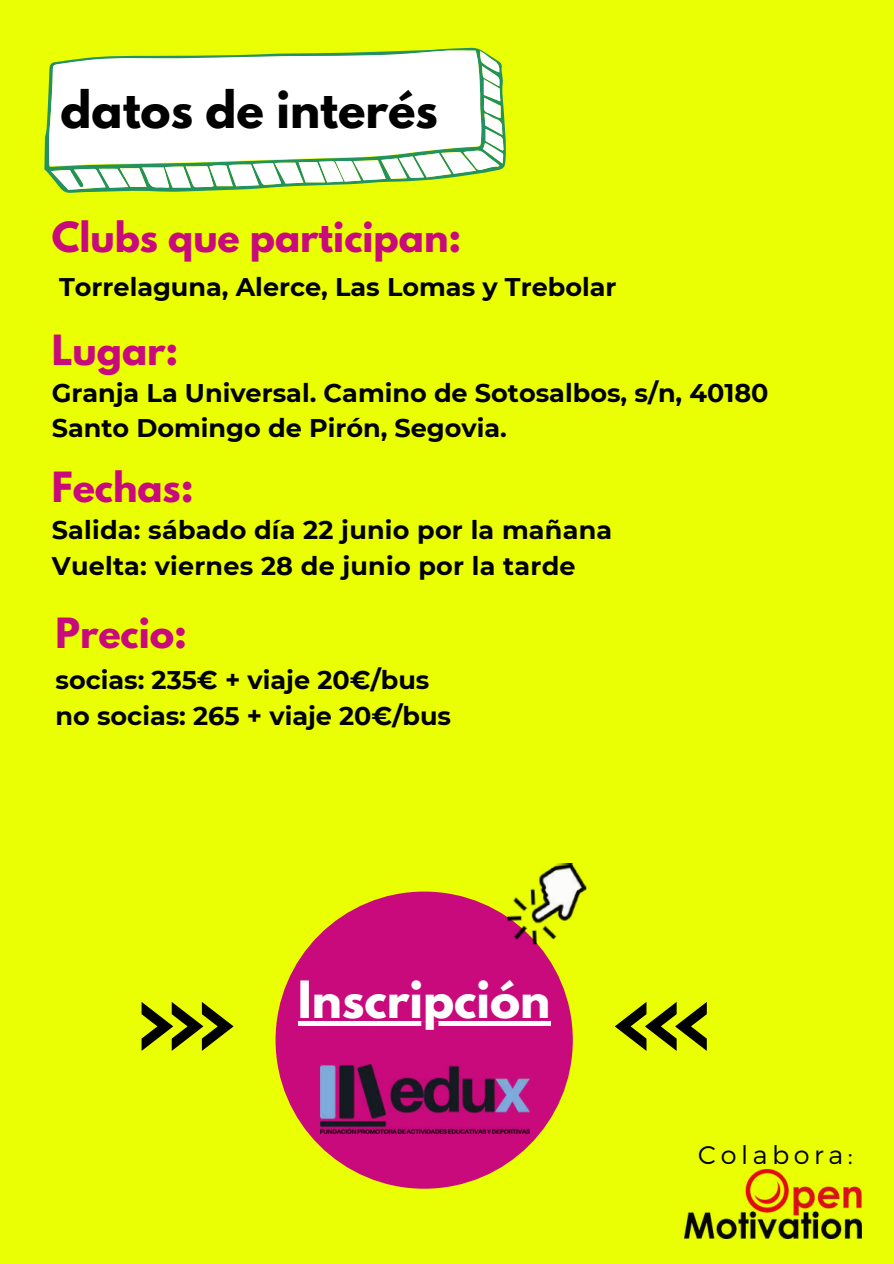
<style>
.page{position:relative;width:894px;height:1264px;background:#fff}
.page>*{position:absolute;margin:0;border:0;box-sizing:border-box;transform-origin:0 0}
.t1{font:700 45.45px "League Spartan";color:#000}
.t2{font:700 45.45px "League Spartan";color:#fff}
.t3{font:700 36.9px "League Spartan";color:#c80a7c}
.t4{font:700 25.5px/36px "Montserrat";color:#000}
.t5{font:300 25.5px "Montserrat";letter-spacing:.18em;color:#000}
</style>
<div class="page">
<div style="left:0;top:0;width:893px;height:1263px;background:#ebff04"></div>
<div style="left:275px;top:891px;width:297px;height:297px;background:#c80a7c;border-radius:50%"></div>
<svg style="left:44px;top:47px;width:462px;height:146px"></svg>
<svg style="left:49px;top:50px;width:454px;height:140px;background:#e9f5dd"></svg>
<svg style="left:141px;top:1002px;width:92px;height:48px"></svg>
<svg style="left:615px;top:1002px;width:91px;height:48px"></svg>
<img style="left:505px;top:863px;width:82px;height:82px">
<img style="left:320px;top:1064px;width:209px;height:69px">
<div style="left:298px;top:1021px;width:252px;height:5px;background:#fff"></div>
<img style="left:684px;top:1169px;width:177px;height:68px">
<h1 class="t1" style="left:61px;top:87px;width:379px">datos de interés</h1>
<h2 class="t3" style="left:52px;top:218px;width:411px">Clubs que participan:</h2>
<p class="t4" style="left:59px;top:269px;width:558px">Torrelaguna, Alerce, Las Lomas y Trebolar</p>
<h2 class="t3" style="left:52px;top:332px;width:128px">Lugar:</h2>
<p class="t4" style="left:52px;top:375px;width:718px;line-height:34.8px">Granja La Universal. Camino de Sotosalbos, s/n, 40180<br>Santo Domingo de Pirón, Segovia.</p>
<h2 class="t3" style="left:52px;top:468px;width:143px">Fechas:</h2>
<p class="t4" style="left:52px;top:511px;width:562px">Salida: sábado día 22 junio por la mañana<br>Vuelta: viernes 28 de junio por la tarde</p>
<h2 class="t3" style="left:55px;top:615px;width:133px">Precio:</h2>
<p class="t4" style="left:55px;top:662px;width:397px">socias: 235€ + viaje 20€/bus no socias: 265 + viaje 20€/bus</p>
<h1 class="t2" style="left:298px;top:977px;width:254px">Inscripción</h1>
<p class="t5" style="left:698px;top:1138px;width:156px">Colabora:</p>
</div>
